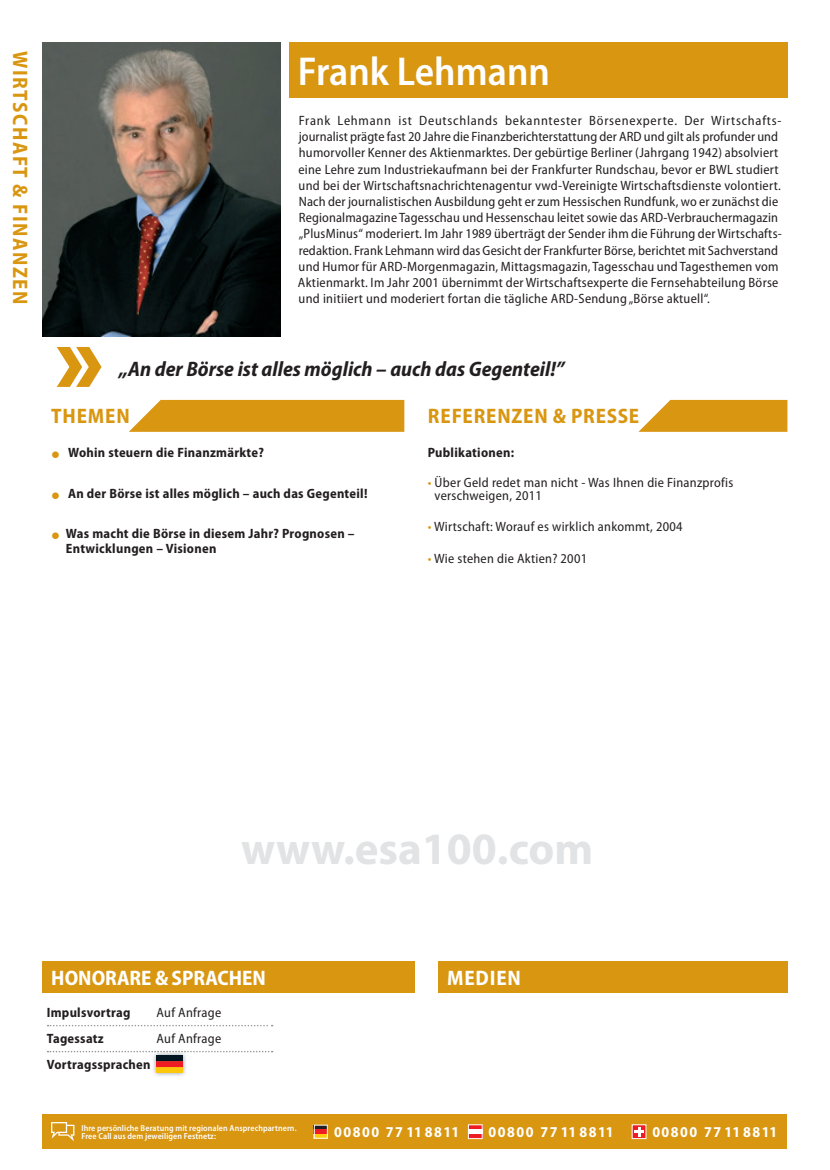
<style>
.page{position:relative;width:830px;height:1170px;background:#fff}
.page>*{position:absolute;margin:0;border:0;box-sizing:border-box;transform-origin:0 0}
.t1{font:700 45px "Myriad Pro";color:#e2e3e4}
.t2{font:600 semi-condensed 40.5px "Myriad Pro";color:#fff}
.t3{font:italic 700 semi-condensed 21px "Myriad Pro";color:#231f20}
.t4{font:700 semi-condensed 21px "Myriad Pro";letter-spacing:.04em;color:#d99611}
.t5{font:700 semi-condensed 21px "Myriad Pro";color:#fff}
.t6{font:700 semi-condensed 21px "Myriad Pro";letter-spacing:.07em;color:#d99611}
.t7{font:700 semi-condensed 15.15px "Myriad Pro";letter-spacing:.1em;color:#fff}
.t8{font:semi-condensed 13.5px/16.2px "Myriad Pro";letter-spacing:.015em;color:#231f20}
.t9{font:700 semi-condensed 13.5px/15px "Myriad Pro";letter-spacing:.02em;color:#231f20}
.t10{font:600 semi-condensed 8.7px/8.7px "Myriad Pro";letter-spacing:.01em;color:#fff}
.s1{font-weight:400;font-stretch:normal;font-size:31.5px;color:#d99611}
.s2{color:#d99611}
</style>
<div class="page">
<div style="left:289px;top:43px;width:498px;height:55px;background:#d99611"></div>
<div style="left:43px;top:1114px;width:744px;height:34px;background:#d99611"></div>
<svg style="left:51px;top:1122px;width:23px;height:19px"></svg>
<svg style="left:57px;top:347px;width:44px;height:40px"></svg>
<svg style="left:129px;top:400px;width:275px;height:32px;background:#db9c1f"></svg>
<svg style="left:638px;top:400px;width:149px;height:32px;background:#dda12c"></svg>
<svg style="left:48px;top:1025px;width:224px;height:1px"></svg>
<svg style="left:48px;top:1051px;width:224px;height:1px"></svg>
<div style="left:438px;top:961px;width:349px;height:32px;background:#d99611"></div>
<div style="left:43px;top:961px;width:372px;height:32px;background:#d99611"></div>
<div style="left:314px;top:1124px;width:13px;height:5px;background:#231f20"></div>
<hr style="left:314px;top:1129px;width:13px;height:4px;background:#ee1d23">
<div style="left:314px;top:1133px;width:13px;height:5px;background:#feca0a"></div>
<div style="left:314px;top:1124px;width:13px;height:14px;border:1px solid #fff"></div>
<div style="left:468px;top:1124px;width:14px;height:5px;background:#ee1d23"></div>
<hr style="left:468px;top:1129px;width:14px;height:4px;background:#fff">
<div style="left:468px;top:1133px;width:14px;height:5px;background:#ee1d23"></div>
<div style="left:468px;top:1124px;width:14px;height:14px;border:1px solid #fff"></div>
<svg style="left:633px;top:1126px;width:11px;height:10px"></svg>
<svg style="left:634px;top:1126px;width:9px;height:10px"></svg>
<img style="left:43px;top:43px;width:238px;height:293px">
<img style="left:152px;top:1051px;width:35px;height:25px">
<img style="left:152px;top:1051px;width:34px;height:1px">
<img style="left:156px;top:1055px;width:26px;height:17px">
<h3 class="t6" style="left:32px;top:51px;width:254px;rotate:90deg">WIRTSCHAFT &amp; FINANZEN</h3>
<h2 class="t2" style="left:298px;top:49px;width:253px">Frank Lehmann</h2>
<p class="t8" style="left:298px;top:113px;width:485px">Frank Lehmann ist Deutschlands bekanntester Börsenexperte. Der Wirtschafts&shy;journalist prägte fast 20 Jahre die Finanzberichterstattung der ARD und gilt als profunder und humorvoller Kenner des Aktienmarktes. Der gebürtige Berliner (Jahrgang 1942) absolviert eine Lehre zum Industriekaufmann bei der Frankfurter Rundschau, bevor er BWL studiert und bei der Wirtschaftsnachrichtenagentur vwd-Vereinigte Wirtschaftsdienste volontiert.<br>Nach der journalistischen Ausbildung geht er zum Hessischen Rundfunk, wo er zunächst die Regionalmagazine Tagesschau und Hessenschau leitet sowie das ARD-Verbrauchermagazin „PlusMinus“ moderiert. Im Jahr 1989 überträgt der Sender ihm die Führung der Wirtschafts&shy;redaktion. Frank Lehmann wird das Gesicht der Frankfurter Börse, berichtet mit Sachverstand und Humor für ARD-Morgenmagazin, Mittagsmagazin, Tagesschau und Tagesthemen vom Aktienmarkt. Im Jahr 2001 übernimmt der Wirtschaftsexperte die Fernsehabteilung Börse und initiiert und moderiert fortan die tägliche ARD-Sendung „Börse aktuell“.</p>
<h3 class="t3" style="left:119px;top:357px;width:446px">„An der Börse ist alles möglich – auch das Gegenteil!”</h3>
<h3 class="t4" style="left:51px;top:404px;width:80px">THEMEN</h3>
<h3 class="t4" style="left:428px;top:404px;width:212px">REFERENZEN &amp; PRESSE</h3>
<p class="t9" style="left:51px;top:445px;width:214px"><span class="s1">•</span> Wohin steuern die Finanzmärkte?</p>
<p class="t9" style="left:51px;top:485px;width:318px"><span class="s1">•</span> An der Börse ist alles möglich – auch das Gegenteil!</p>
<p class="t9" style="left:66px;top:526px;width:290px;text-indent:-15px"><span class="s1">•</span> Was macht die Börse in diesem Jahr? Prognosen –<br>Entwicklungen – Visionen</p>
<p class="t9" style="left:427px;top:445px;width:88px">Publikationen:</p>
<p class="t8" style="left:434px;top:475px;width:300px;line-height:13.5px;text-indent:-7px"><span class="s2">•</span> Über Geld redet man nicht - Was Ihnen die Finanzprofis verschweigen, 2011</p>
<p class="t8" style="left:427px;top:519px;width:256px"><span class="s2">•</span> Wirtschaft: Worauf es wirklich ankommt, 2004</p>
<p class="t8" style="left:427px;top:550px;width:161px"><span class="s2">•</span> Wie stehen die Aktien? 2001</p>
<h1 class="t1" style="left:241px;top:819px;width:353px">www.esa100.com</h1>
<h3 class="t5" style="left:51px;top:965px;width:216px">HONORARE &amp; SPRACHEN</h3>
<h3 class="t5" style="left:447px;top:965px;width:75px">MEDIEN</h3>
<p class="t9" style="left:47px;top:1005px;width:85px">Impulsvortrag</p>
<p class="t8" style="left:156px;top:1004px;width:66px">Auf Anfrage</p>
<p class="t9" style="left:47px;top:1031px;width:58px">Tagessatz</p>
<p class="t8" style="left:156px;top:1030px;width:66px">Auf Anfrage</p>
<p class="t9" style="left:47px;top:1056px;width:105px">Vortragssprachen</p>
<p class="t10" style="left:81px;top:1123px;width:217px">Ihre persönliche Beratung mit regionalen Ansprechpartnern.<br>Free Call aus dem jeweiligen Festnetz:</p>
<p class="t7" style="left:334px;top:1123px;width:126px">00800 77 118811</p>
<p class="t7" style="left:488px;top:1123px;width:126px">00800 77 118811</p>
<p class="t7" style="left:652px;top:1123px;width:126px">00800 77 118811</p>
</div>
